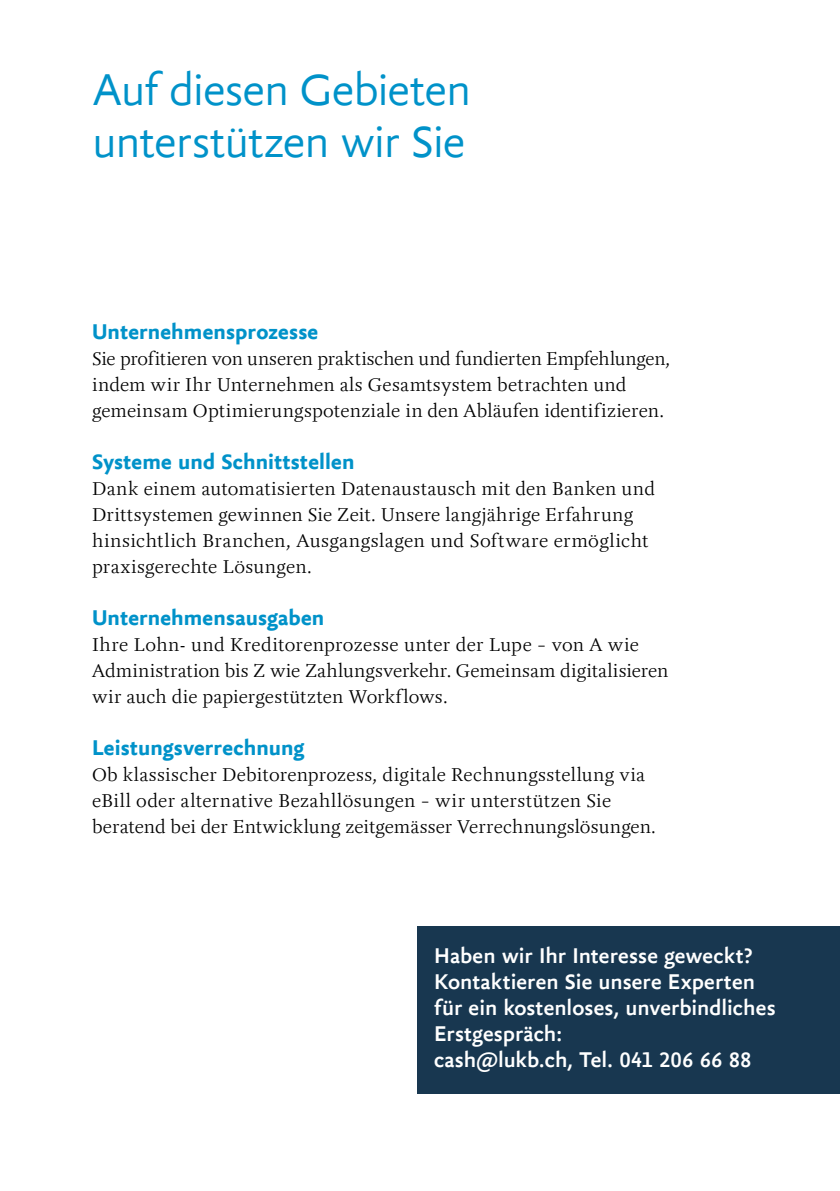
<style>
.page{position:relative;width:840px;height:1191px;background:#fff}
.page>*{position:absolute;margin:0;border:0;box-sizing:border-box;transform-origin:0 0}
._1_Yoga_Sans_for_LUK{font:300 48px/52px "Yoga Sansfor LUKB";letter-spacing:-.02em;color:#0092c9}
.A5_Subheadline_3{font:500 23px/26px "Yoga Sansfor LUKB";color:#fff}
._1_Yoga_Sans_for_LUK-2{font:700 23px "Yoga Sansfor LUKB";letter-spacing:.005em;color:#0092c9}
.Yoga_for_LUKB__Light{font:300 20px/26px "Yogafor LUKB";letter-spacing:.01em;color:#000}
</style>
<div class="page">
<div style="left:417px;top:926px;width:422px;height:167px;background:#183750"></div>
<p class="_1_Yoga_Sans_for_LUK" style="left:92px;top:63px;width:380px">Auf diesen Gebieten unterstützen wir Sie</p>
<p class="_1_Yoga_Sans_for_LUK-2" style="left:92px;top:318px;width:227px">Unternehmensprozesse</p>
<p class="Yoga_for_LUKB__Light" style="left:92px;top:345px;width:579px">Sie profitieren von unseren praktischen und fundierten Empfehlungen, indem wir Ihr Unternehmen als Gesamtsystem betrachten und gemeinsam Optimierungspotenziale in den Abläufen identifizieren.</p>
<p class="_1_Yoga_Sans_for_LUK-2" style="left:92px;top:448px;width:264px">Systeme und Schnittstellen</p>
<p class="Yoga_for_LUKB__Light" style="left:92px;top:475px;width:564px">Dank einem automatisierten Datenaustausch mit den Banken und Drittsystemen gewinnen Sie Zeit. Unsere langjährige Erfahrung hinsichtlich Branchen, Ausgangslagen und Software ermöglicht praxisgerechte Lösungen.</p>
<p class="_1_Yoga_Sans_for_LUK-2" style="left:92px;top:604px;width:233px">Unternehmensausgaben</p>
<p class="Yoga_for_LUKB__Light" style="left:92px;top:631px;width:548px">Ihre Lohn- und Kreditorenprozesse unter der Lupe – von A wie</p>
<p class="Yoga_for_LUKB__Light" style="left:92px;top:657px;width:577px">Administration bis Z wie Zahlungsverkehr. Gemeinsam digitalisieren wir auch die papiergestützten Workflows.</p>
<p class="_1_Yoga_Sans_for_LUK-2" style="left:92px;top:734px;width:214px">Leistungsverrechnung</p>
<p class="Yoga_for_LUKB__Light" style="left:92px;top:761px;width:565px">Ob klassischer Debitorenprozess, digitale Rechnungsstellung via eBill oder alternative Bezahllösungen – wir unterstützen Sie beratend bei der Entwicklung zeitgemässer Verrechnungslösungen.</p>
<p class="A5_Subheadline_3" style="left:434px;top:942px;width:342px">Haben wir Ihr Interesse geweckt?<br>Kontaktieren Sie unsere Experten für ein kostenloses, unverbindliches<br>Erstgespräch:</p>
<p class="A5_Subheadline_3" style="left:434px;top:1046px;width:319px">cash@lukb.ch, Tel. 041 206 66 88</p>
</div>
